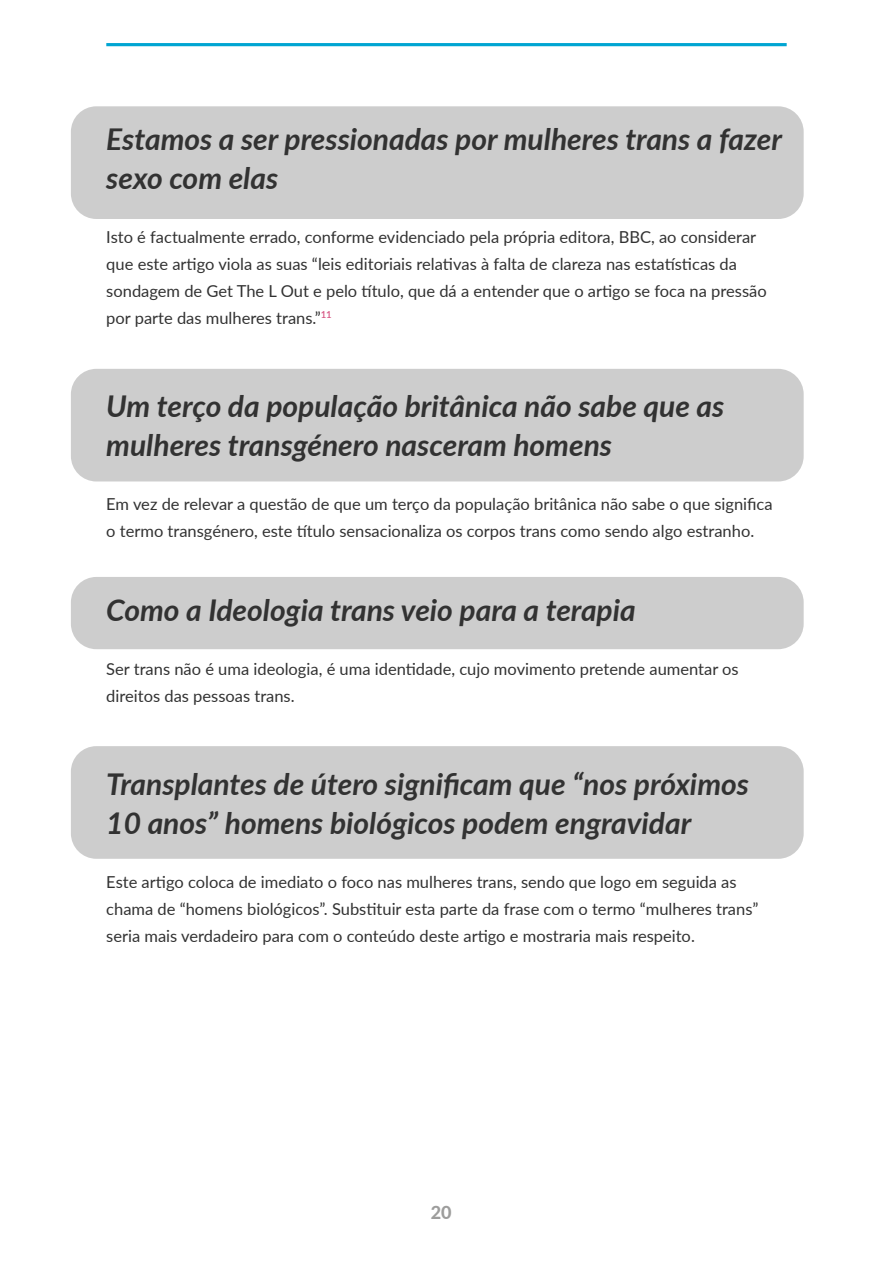
<style>
.page{position:relative;width:893px;height:1263px;background:#fff}
.page>*{position:absolute;margin:0;border:0;box-sizing:border-box;transform-origin:0 0}
.t1{font:italic 700 30px/39px "Lato";color:#323232}
.t2{font:800 18px "Lato";color:#9d9d9c}
.t3{font:16.5px/27px "Lato";color:#323232}
</style>
<div class="page">
<div style="left:71px;top:746px;width:733px;height:113px;background:#cdcdcd;border-radius:26px"></div>
<div style="left:71px;top:369px;width:733px;height:112px;background:#cdcdcd;border-radius:26px"></div>
<div style="left:71px;top:106px;width:733px;height:113px;background:#cdcdcd;border-radius:26px"></div>
<div style="left:71px;top:577px;width:733px;height:72px;background:#cdcdcd;border-radius:26px"></div>
<hr style="left:106px;top:43px;width:681px;height:3px;background:#00a5d2">
<p class="t1" style="left:106px;top:118px;width:677px">Estamos a ser pressionadas por mulheres trans a fazer sexo com elas</p>
<p class="t3" style="left:106px;top:223px;width:662px">Isto é factualmente errado, conforme evidenciado pela própria editora, BBC, ao considerar que este artigo viola as suas “leis editoriais relativas à falta de clareza nas estatísticas da sondagem de Get The L Out e pelo título, que dá a entender que o artigo se foca na pressão por parte das mulheres trans.”<sup>11</sup></p>
<p class="t1" style="left:106px;top:385px;width:620px">Um terço da população britânica não sabe que as mulheres transgénero nasceram homens</p>
<p class="t3" style="left:106px;top:490px;width:668px">Em vez de relevar a questão de que um terço da população britânica não sabe o que significa o termo transgénero, este título sensacionaliza os corpos trans como sendo algo estranho.</p>
<p class="t1" style="left:106px;top:589px;width:531px">Como a Ideologia trans veio para a terapia</p>
<p class="t3" style="left:106px;top:655px;width:634px">Ser trans não é uma ideologia, é uma identidade, cujo movimento pretende aumentar os direitos das pessoas trans.</p>
<p class="t1" style="left:106px;top:763px;width:644px">Transplantes de útero significam que “nos próximos<br>10 anos” homens biológicos podem engravidar</p>
<p class="t3" style="left:106px;top:868px;width:654px">Este artigo coloca de imediato o foco nas mulheres trans, sendo que logo em seguida as chama de “homens biológicos”. Substituir esta parte da frase com o termo “mulheres trans” seria mais verdadeiro para com o conteúdo deste artigo e mostraria mais respeito.</p>
<p class="t2" style="left:431px;top:1199px;width:22px">20</p>
</div>
